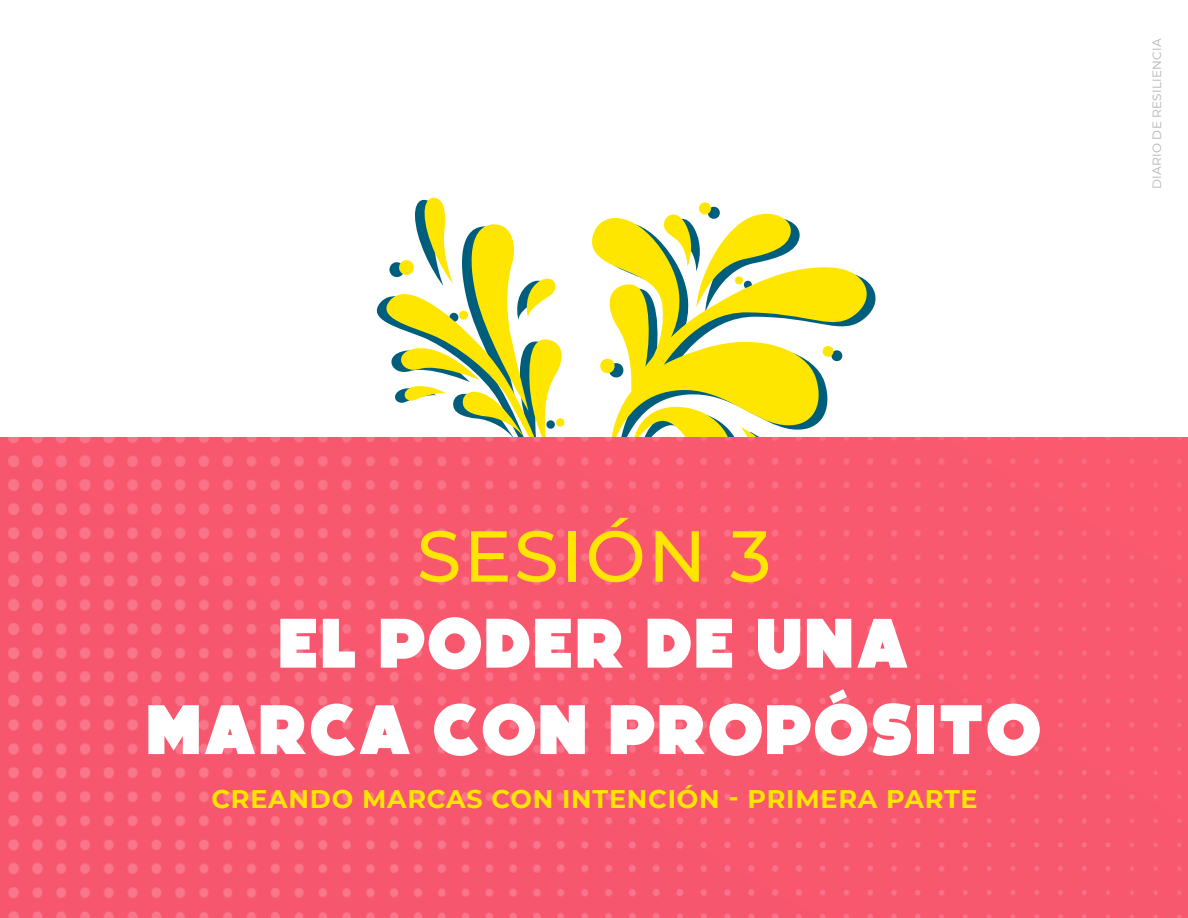
<style>
.page{position:relative;width:1188px;height:918px;background:#fff}
.page>*{position:absolute;margin:0;border:0;box-sizing:border-box;transform-origin:0 0}
.t1{font:72px/86.4px "Boldfinger";letter-spacing:.03em;color:#fff;text-align:center}
.t2{font:500 72px "Montserrat";letter-spacing:.03em;color:#ffe501}
.t3{font:700 25.5px "Montserrat";letter-spacing:.03em;color:#ffe501}
.t4{font:12px "Montserrat";letter-spacing:.02em;color:#b3b3b3}
</style>
<div class="page">
<svg style="left:376px;top:197px;width:186px;height:240px"></svg>
<div style="left:556px;top:418px;width:9px;height:9px;background:#ffe600;border-radius:4px"></div>
<svg style="left:592px;top:218px;width:275px;height:219px"></svg>
<svg style="left:600px;top:358px;width:24px;height:20px"></svg>
<svg style="left:822px;top:345px;width:21px;height:17px"></svg>
<svg style="left:632px;top:407px;width:145px;height:30px"></svg>
<svg style="left:662px;top:202px;width:140px;height:110px"></svg>
<img style="left:0;top:437px;width:1188px;height:481px">
<p class="t4" style="left:1149px;top:189px;width:152px;rotate:-90deg">DIARIO DE RESILIENCIA</p>
<h1 class="t2" style="left:417px;top:506px;width:356px">SESIÓN 3</h1>
<h1 class="t1" style="left:147px;top:598px;width:896px">EL PODER DE UNA<br>MARCA CON PROPÓSITO</h1>
<p class="t3" style="left:211px;top:781px;width:768px">CREANDO MARCAS CON INTENCIÓN - PRIMERA PARTE</p>
</div>
